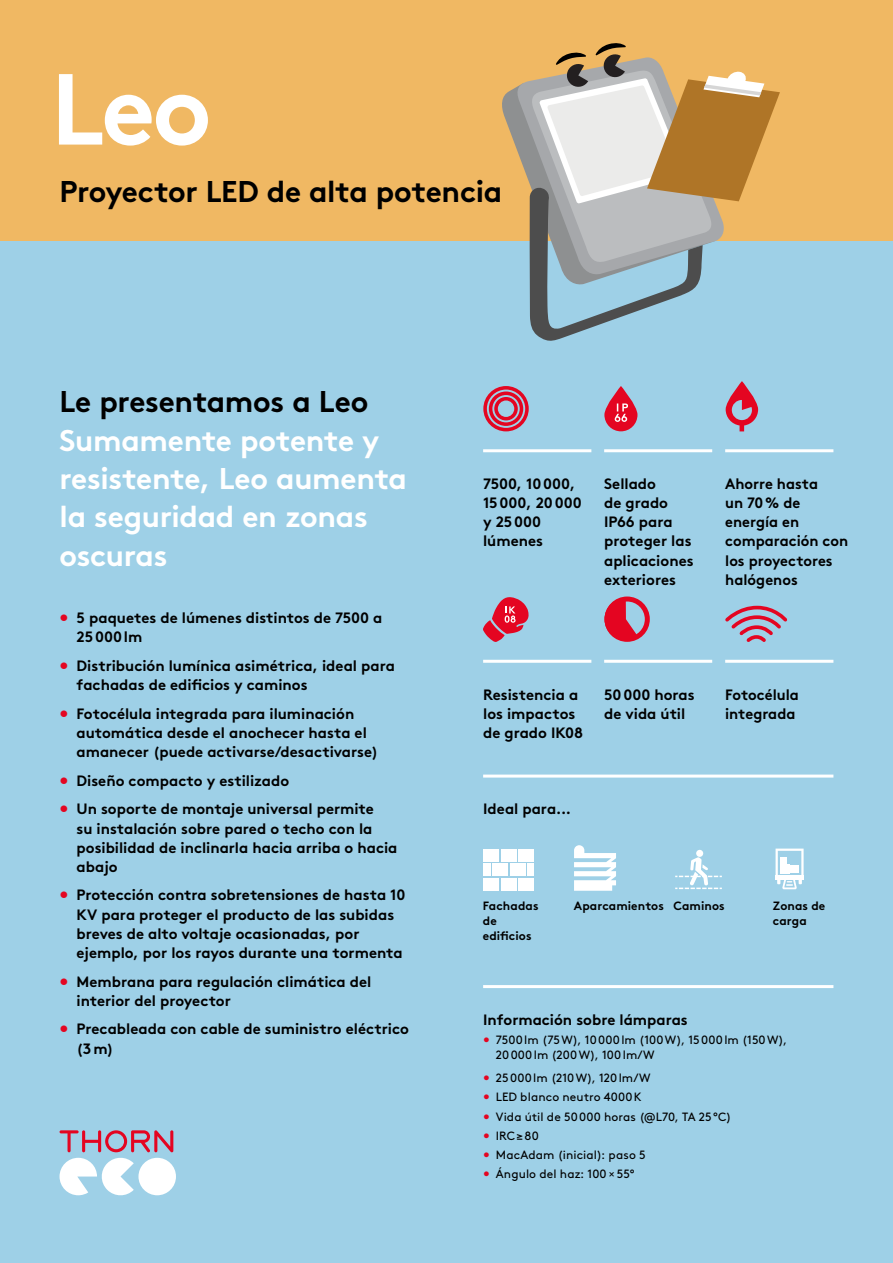
<style>
.page{position:relative;width:893px;height:1263px;background:#9ed0e7}
.page>*{position:absolute;margin:0;border:0;box-sizing:border-box;transform-origin:0 0}
.t1{font:700 100.65px "Brown";color:#fff}
.t2{font:700 30px/38.2px "Brown";letter-spacing:-.01em;color:#fff}
.t3{font:700 30px "Brown";letter-spacing:-.01em;color:#000}
.t4{font:700 15px/19.2px "Brown";color:#000}
.t5{font:12px/14.9px "Brown";letter-spacing:.01em;color:#000}
.t6{font:700 12px/14.9px "Brown";letter-spacing:.01em;color:#000}
.s1{color:#e40521}
.s2{font-family:"Odisseia"}
</style>
<div class="page">
<div style="left:0;top:0;width:893px;height:240px;background:#f0b863"></div>
<hr style="left:483px;top:985px;width:350px;height:3px;background:#fff">
<hr style="left:483px;top:774px;width:350px;height:3px;background:#fff">
<svg style="left:483px;top:386px;width:46px;height:45px"></svg>
<svg style="left:606px;top:602px;width:32px;height:39px"></svg>
<div style="left:604px;top:596px;width:46px;height:46px;border:5px solid #e40521;border-radius:50%"></div>
<svg style="left:726px;top:381px;width:32px;height:50px"></svg>
<svg style="left:725px;top:605px;width:62px;height:37px"></svg>
<hr style="left:725px;top:449px;width:108px;height:3px;background:#fff">
<hr style="left:725px;top:660px;width:108px;height:3px;background:#fff">
<hr style="left:604px;top:660px;width:108px;height:3px;background:#fff">
<hr style="left:604px;top:449px;width:108px;height:3px;background:#fff">
<hr style="left:483px;top:449px;width:108px;height:3px;background:#fff">
<hr style="left:483px;top:660px;width:108px;height:3px;background:#fff">
<svg style="left:604px;top:386px;width:33px;height:45px"></svg>
<svg style="left:615px;top:403px;width:13px;height:19px"></svg>
<svg style="left:483px;top:597px;width:46px;height:45px"></svg>
<div style="left:501px;top:849px;width:15px;height:13px;background:#fff"></div>
<div style="left:493px;top:864px;width:15px;height:12px;background:#fff"></div>
<div style="left:483px;top:849px;width:16px;height:13px;background:#fff"></div>
<div style="left:510px;top:864px;width:16px;height:12px;background:#fff"></div>
<div style="left:528px;top:864px;width:6px;height:12px;background:#fff"></div>
<div style="left:518px;top:849px;width:16px;height:13px;background:#fff"></div>
<div style="left:483px;top:878px;width:16px;height:13px;background:#fff"></div>
<div style="left:501px;top:878px;width:15px;height:13px;background:#fff"></div>
<div style="left:518px;top:878px;width:16px;height:13px;background:#fff"></div>
<div style="left:483px;top:864px;width:7px;height:12px;background:#fff"></div>
<svg style="left:574px;top:845px;width:42px;height:46px"></svg>
<div style="left:696px;top:850px;width:7px;height:7px;background:#fff;border-radius:50%"></div>
<svg style="left:675px;top:857px;width:47px;height:32px"></svg>
<svg style="left:776px;top:848px;width:28px;height:42px"></svg>
<svg style="left:500px;top:43px;width:280px;height:298px"></svg>
<div style="left:138px;top:1158px;width:38px;height:37px;background:#fff;border-radius:50%"></div>
<svg style="left:60px;top:1130px;width:113px;height:65px"></svg>
<h1 class="t1" style="left:51px;top:28px;width:162px">Leo</h1>
<h2 class="t3" style="left:60px;top:167px;width:444px">Proyector LED de alta potencia</h2>
<h2 class="t3" style="left:60px;top:378px;width:310px">Le presentamos a Leo</h2>
<h2 class="t2" style="left:60px;top:418px;width:349px">Sumamente potente y resistente, Leo aumenta la seguridad en zonas oscuras</h2>
<p class="t4" style="left:77px;top:606px;width:307px;text-indent:-17px"><span class="s1">•</span> 5 paquetes de lúmenes distintos de 7500 a<br>25000lm</p>
<p class="t4" style="left:77px;top:654px;width:320px;text-indent:-17px"><span class="s1">•</span> Distribución lumínica asimétrica, ideal para fachadas de edificios y caminos</p>
<p class="t4" style="left:77px;top:702px;width:303px;text-indent:-17px"><span class="s1">•</span> Fotocélula integrada para iluminación automática desde el anochecer hasta el amanecer (puede activarse/desactivarse)</p>
<p class="t4" style="left:60px;top:769px;width:231px"><span class="s1">•</span> Diseño compacto y estilizado</p>
<p class="t4" style="left:77px;top:798px;width:322px;text-indent:-17px"><span class="s1">•</span> Un soporte de montaje universal permite<br>su instalación sobre pared o techo con la posibilidad de inclinarla hacia arriba o hacia abajo</p>
<p class="t4" style="left:77px;top:884px;width:330px;text-indent:-17px"><span class="s1">•</span> Protección contra sobretensiones de hasta 10<br>KV para proteger el producto de las subidas breves de alto voltaje ocasionadas, por ejemplo, por los rayos durante una tormenta</p>
<p class="t4" style="left:77px;top:970px;width:296px;text-indent:-17px"><span class="s1">•</span> Membrana para regulación climática del interior del proyector</p>
<p class="t4" style="left:77px;top:1018px;width:334px;text-indent:-17px"><span class="s1">•</span> Precableada con cable de suministro eléctrico (3m)</p>
<p class="t4" style="left:483px;top:473px;width:100px">7500, 10000,<br>15000, 20000 y 25000 lúmenes</p>
<p class="t4" style="left:725px;top:473px;width:125px">Ahorre hasta<br>un 70% de energía en comparación con los proyectores halógenos</p>
<p class="t4" style="left:604px;top:473px;width:91px">Sellado<br>de grado<br>IP66 para proteger las aplicaciones exteriores</p>
<p class="t4" style="left:483px;top:683px;width:101px">Resistencia a los impactos de grado IK08</p>
<p class="t4" style="left:604px;top:683px;width:92px">50000 horas de vida útil</p>
<p class="t4" style="left:725px;top:683px;width:75px">Fotocélula integrada</p>
<p class="t4" style="left:483px;top:798px;width:90px">Ideal para...</p>
<p class="t6" style="left:483px;top:897px;width:57px">Fachadas</p>
<p class="t6" style="left:574px;top:897px;width:152px">Aparcamientos Caminos</p>
<p class="t6" style="left:483px;top:912px;width:50px">de edificios</p>
<p class="t6" style="left:773px;top:897px;width:54px">Zonas de carga</p>
<p class="t4" style="left:483px;top:1008px;width:206px">Información sobre lámparas</p>
<p class="t5" style="left:496px;top:1031px;width:293px;text-indent:-13px"><span class="s1">•</span> 7500lm (75W), 10000lm (100W), 15000lm (150W),<br>20000lm (200W), 100lm/W</p>
<p class="t5" style="left:483px;top:1070px;width:169px"><span class="s1">•</span> 25000lm (210W), 120lm/W</p>
<p class="t5" style="left:483px;top:1089px;width:160px"><span class="s1">•</span> LED blanco neutro 4000K</p>
<p class="t5" style="left:483px;top:1108px;width:250px"><span class="s1">•</span> Vida útil de 50000 horas (@L70, TA 25°C)</p>
<p class="t5" style="left:483px;top:1127px;width:57px"><span class="s1">•</span> IRC≥80</p>
<p class="t5" style="left:483px;top:1146px;width:164px"><span class="s1">•</span> MacAdam (inicial): paso 5</p>
<p class="t5" style="left:483px;top:1165px;width:153px"><span class="s1">•</span> Ángulo del haz: 100<span class="s2">×</span>55°</p>
</div>
